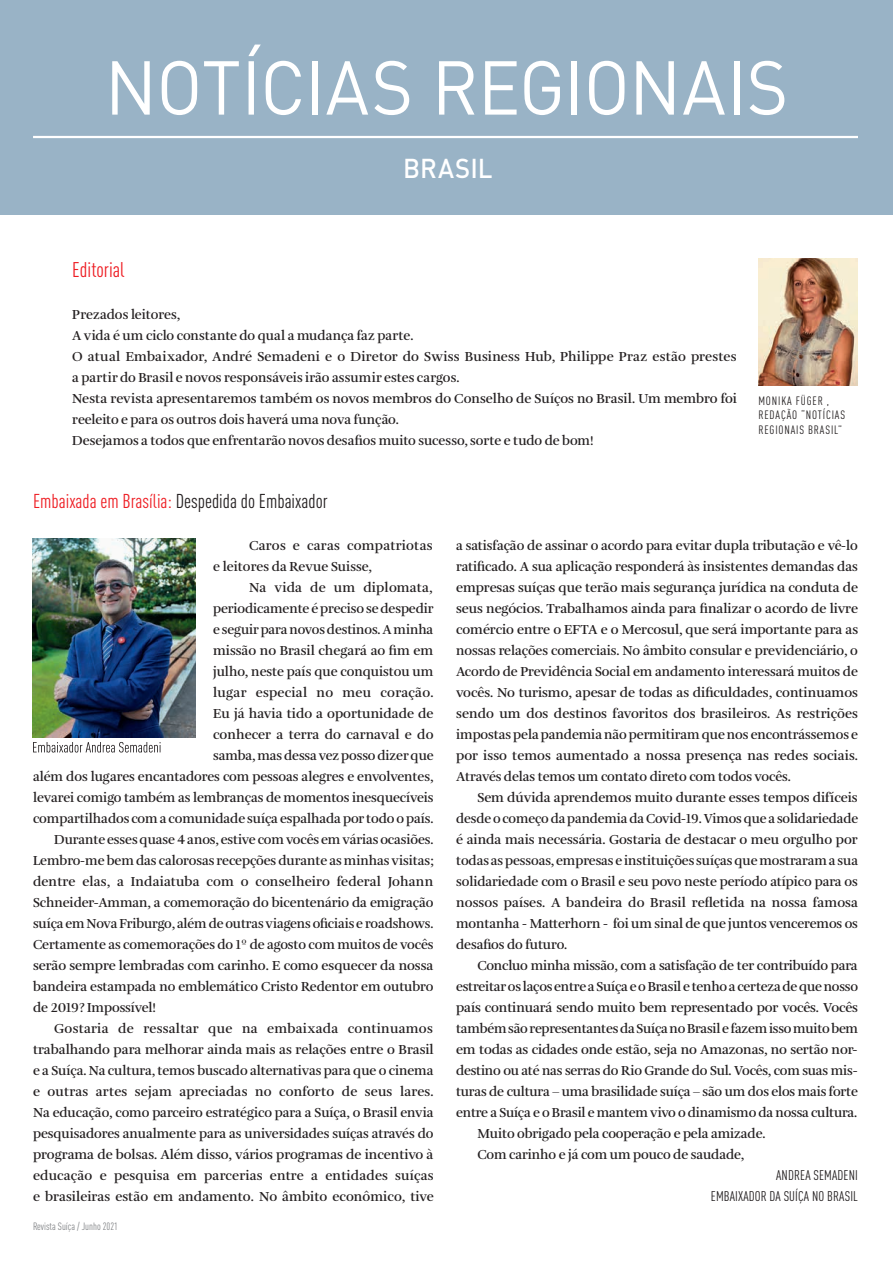
<style>
.page{position:relative;width:893px;height:1261px;background:#fff}
.page>*{position:absolute;margin:0;border:0;box-sizing:border-box;transform-origin:0 0}
.t1{font:75px "DINOT";letter-spacing:-.01em;color:#fff;scale:.95 1}
.t2{font:500 27px "DINOT";color:#fff;scale:.95 1}
.t3{font:condensed 21px "DINOT";color:#ee1d23}
.t4{font:condensed 19.8px "DINOT";color:#231f20}
.t5{font:condensed 13.8px/21px "DINOT";letter-spacing:.01em;color:#231f20;text-align:right}
.t6{font:600 13.5px/21px "Amalia Pro";letter-spacing:-.01em;color:#231f20;text-align:justify}
.t7{font:600 13.5px/21px "Amalia Pro";letter-spacing:.015em;color:#231f20}
.t8{font:600 13.5px "Amalia Pro";letter-spacing:.01em;color:#231f20}
.t9{font:condensed 12px/14.4px "DINOT";letter-spacing:.07em;color:#231f20}
.t10{font:condensed 10.5px "DINOT";color:#808285}
.s1{color:#ee1d23}
</style>
<div class="page">
<div style="left:0;top:0;width:893px;height:214px;background:#99b3c6"></div>
<img style="left:758px;top:258px;width:100px;height:127px">
<hr style="left:33px;top:136px;width:825px;height:2px;background:#fff">
<svg style="left:33px;top:742px;width:128px;height:10px"></svg>
<img style="left:32px;top:538px;width:163px;height:200px">
<h1 class="t1" style="left:105px;top:41px;width:721px">NOTÍCIAS REGIONAIS</h1>
<h2 class="t2" style="left:403px;top:151px;width:96px">BRASIL</h2>
<h3 class="t3" style="left:72px;top:258px;width:54px">Editorial</h3>
<p class="t6" style="left:72px;top:305px;width:666px;text-align:left">Prezados leitores,<br>A vida é um ciclo constante do qual a mudança faz parte.<br>O atual Embaixador, André Semadeni e o Diretor do Swiss Business Hub, Philippe Praz estão prestes a partir do Brasil e novos responsáveis irão assumir estes cargos.<br>Nesta revista apresentaremos também os novos membros do Conselho de Suíços no Brasil. Um membro foi reeleito e para os outros dois haverá uma nova função.<br>Desejamos a todos que enfrentarão novos desafios muito sucesso, sorte e tudo de bom!</p>
<p class="t9" style="left:758px;top:393px;width:88px">MONIKA FÜGER ,<br>REDAÇÃO “NOTÍCIAS<br>REGIONAIS BRASIL”</p>
<h3 class="t4" style="left:33px;top:490px;width:296px"><span class="s1">Embaixada em Brasília:</span> Despedida do Embaixador</h3>
<p class="t7" style="left:213px;top:536px;width:221px;text-indent:36px">Caros e caras compatriotas e leitores da Revue Suisse,</p>
<p class="t8" style="left:249px;top:579px;width:185px">Na vida de um diplomata,</p>
<p class="t6" style="left:213px;top:599px;width:222px">periodicamente é preciso se despedir</p>
<p class="t6" style="left:213px;top:620px;width:222px">e seguir para novos destinos. A minha</p>
<p class="t6" style="left:213px;top:641px;width:222px">missão no Brasil chegará ao fim em</p>
<p class="t6" style="left:213px;top:662px;width:222px">julho, neste país que conquistou um</p>
<p class="t8" style="left:213px;top:684px;width:222px">lugar especial no meu coração.</p>
<p class="t6" style="left:213px;top:704px;width:222px">Eu já havia tido a oportunidade de</p>
<p class="t6" style="left:213px;top:725px;width:222px">conhecer a terra do carnaval e do</p>
<p class="t6" style="left:213px;top:746px;width:222px">samba, mas dessa vez posso dizer que</p>
<p class="t6" style="left:33px;top:767px;width:402px">além dos lugares encantadores com pessoas alegres e envolventes,</p>
<p class="t6" style="left:33px;top:788px;width:402px">levarei comigo também as lembranças de momentos inesquecíveis</p>
<p class="t6" style="left:33px;top:809px;width:402px">compartilhados com a comunidade suíça espalhada por todo o país.</p>
<p class="t6" style="left:54px;top:830px;width:381px">Durante esses quase 4 anos, estive com vocês em várias ocasiões.</p>
<p class="t6" style="left:33px;top:851px;width:402px">Lembro-me bem das calorosas recepções durante as minhas visitas;</p>
<p class="t6" style="left:33px;top:872px;width:402px">dentre elas, a Indaiatuba com o conselheiro federal Johann</p>
<p class="t6" style="left:33px;top:893px;width:402px">Schneider-Amman, a comemoração do bicentenário da emigração</p>
<p class="t6" style="left:33px;top:914px;width:402px">suíça em Nova Friburgo, além de outras viagens oficiais e roadshows.</p>
<p class="t6" style="left:33px;top:935px;width:402px">Certamente as comemorações do 1º de agosto com muitos de vocês</p>
<p class="t6" style="left:33px;top:956px;width:402px">serão sempre lembradas com carinho. E como esquecer da nossa</p>
<p class="t6" style="left:33px;top:977px;width:402px">bandeira estampada no emblemático Cristo Redentor em outubro</p>
<p class="t6" style="left:33px;top:998px;width:124px">de 2019? Impossível!</p>
<p class="t7" style="left:54px;top:1019px;width:380px">Gostaria de ressaltar que na embaixada continuamos</p>
<p class="t6" style="left:33px;top:1040px;width:402px">trabalhando para melhorar ainda mais as relações entre o Brasil</p>
<p class="t6" style="left:33px;top:1061px;width:402px">e a Suíça. Na cultura, temos buscado alternativas para que o cinema</p>
<p class="t6" style="left:33px;top:1082px;width:402px">e outras artes sejam apreciadas no conforto de seus lares.</p>
<p class="t6" style="left:33px;top:1103px;width:402px">Na educação, como parceiro estratégico para a Suíça, o Brasil envia</p>
<p class="t6" style="left:33px;top:1124px;width:402px">pesquisadores anualmente para as universidades suíças através do</p>
<p class="t6" style="left:33px;top:1145px;width:402px">programa de bolsas. Além disso, vários programas de incentivo à</p>
<p class="t6" style="left:33px;top:1166px;width:402px">educação e pesquisa em parcerias entre a entidades suíças</p>
<p class="t6" style="left:33px;top:1187px;width:402px">e brasileiras estão em andamento. No âmbito econômico, tive</p>
<p class="t10" style="left:33px;top:1220px;width:86px">Revista Suíça / Junho 2021</p>
<p class="t6" style="left:456px;top:536px;width:404px">a satisfação de assinar o acordo para evitar dupla tributação e vê-lo ratificado. A sua aplicação responderá às insistentes demandas das empresas suíças que terão mais segurança jurídica na conduta de seus negócios. Trabalhamos ainda para finalizar o acordo de livre comércio entre o EFTA e o Mercosul, que será importante para as nossas relações comerciais. No âmbito consular e previdenciário, o Acordo de Previdência Social em andamento interessará muitos de vocês. No turismo, apesar de todas as dificuldades, continuamos sendo um dos destinos favoritos dos brasileiros. As restrições impostas pela pandemia não permitiram que nos encontrássemos e por isso temos aumentado a nossa presença nas redes sociais.<br>Através delas temos um contato direto com todos vocês.</p>
<p class="t6" style="left:456px;top:788px;width:404px;text-indent:21px">Sem dúvida aprendemos muito durante esses tempos difíceis desde o começo da pandemia da Covid-19. Vimos que a solidariedade é ainda mais necessária. Gostaria de destacar o meu orgulho por todas as pessoas, empresas e instituições suíças que mostraram a sua solidariedade com o Brasil e seu povo neste período atípico para os nossos países. A bandeira do Brasil refletida na nossa famosa montanha - Matterhorn - foi um sinal de que juntos venceremos os desafios do futuro.</p>
<p class="t6" style="left:477px;top:956px;width:382px">Concluo minha missão, com a satisfação de ter contribuído para</p>
<p class="t6" style="left:456px;top:977px;width:403px">estreitar os laços entre a Suíça e o Brasil e tenho a certeza de que nosso</p>
<p class="t6" style="left:456px;top:998px;width:403px">país continuará sendo muito bem representado por vocês. Vocês</p>
<p class="t6" style="left:456px;top:1019px;width:404px">também são representantes da Suíça no Brasil e fazem isso muito bem</p>
<p class="t6" style="left:456px;top:1040px;width:403px">em todas as cidades onde estão, seja no Amazonas, no sertão nor-</p>
<p class="t6" style="left:456px;top:1061px;width:403px">destino ou até nas serras do Rio Grande do Sul. Vocês, com suas mis-</p>
<p class="t6" style="left:456px;top:1082px;width:403px">turas de cultura – uma brasilidade suíça – são um dos elos mais forte</p>
<p class="t6" style="left:456px;top:1103px;width:403px">entre a Suíça e o Brasil e mantem vivo o dinamismo da nossa cultura.</p>
<p class="t6" style="left:477px;top:1124px;width:290px">Muito obrigado pela cooperação e pela amizade.</p>
<p class="t6" style="left:477px;top:1145px;width:268px">Com carinho e já com um pouco de saudade,</p>
<p class="t5" style="left:711px;top:1165px;width:149px">ANDREA SEMADENI<br>EMBAIXADOR DA SUÍÇA NO BRASIL</p>
</div>
